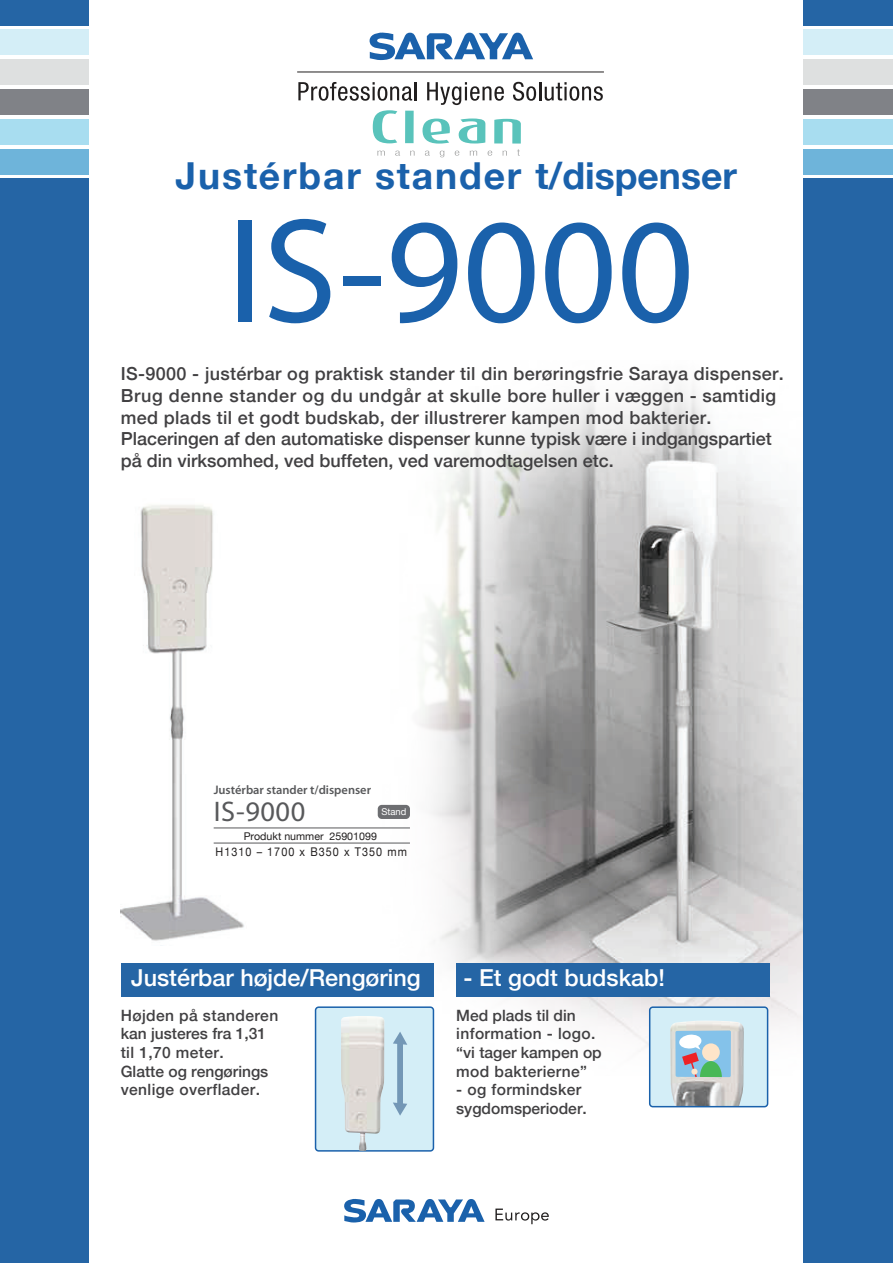
<style>
.page{position:relative;width:893px;height:1263px;background:#fff}
.page>*{position:absolute;margin:0;border:0;box-sizing:border-box;transform-origin:0 0}
.t1{font:900 150px "Myriad Pro";color:#1a61ab}
.t2{font:700 37.2px "Helvetica Neue";letter-spacing:.05em;color:#1a61ab}
.t3{font:900 28.35px "Myriad Pro";letter-spacing:.02em;color:#58595b}
.t4{font:500 23.4px "Helvetica Neue";color:#fff}
.t5{font:500 18px/21.6px "Helvetica Neue";letter-spacing:.02em;color:#414042}
.t6{font:500 15.6px/18.8px "Helvetica Neue";letter-spacing:.025em;color:#414042}
.t7{font:500 15.6px/18.8px "Helvetica Neue";color:#414042}
.t8{font:600 12.45px "Myriad Pro";color:#58595b}
.t9{font:12px "Helvetica Neue";letter-spacing:.1em;color:#211e1e;scale:.9 1}
.t10{font:10.65px "Helvetica Neue";color:#211e1e}
.t11{font:9.45px "Helvetica Neue";color:#fff}
</style>
<div class="page">
<svg style="left:344px;top:1199px;width:141px;height:23px"></svg>
<svg style="left:495px;top:1208px;width:54px;height:16px"></svg>
<img style="left:335px;top:361px;width:469px;height:714px">
<div style="left:0;top:0;width:89px;height:25px;background:#2565a5"></div>
<div style="left:0;top:30px;width:89px;height:25px;background:#d4eef7"></div>
<div style="left:0;top:59px;width:89px;height:26px;background:#dee0e0"></div>
<div style="left:0;top:89px;width:89px;height:26px;background:#808287"></div>
<div style="left:0;top:119px;width:89px;height:25px;background:#a8ddf0"></div>
<div style="left:0;top:179px;width:89px;height:1084px;background:#2565a5"></div>
<div style="left:0;top:149px;width:89px;height:25px;background:#6eb4da"></div>
<div style="left:804px;top:0;width:89px;height:25px;background:#2565a5"></div>
<div style="left:804px;top:30px;width:89px;height:25px;background:#d4eef7"></div>
<div style="left:804px;top:59px;width:89px;height:26px;background:#dee0e0"></div>
<div style="left:804px;top:89px;width:89px;height:26px;background:#808287"></div>
<div style="left:804px;top:119px;width:89px;height:25px;background:#a8ddf0"></div>
<div style="left:804px;top:179px;width:89px;height:1084px;background:#2565a5"></div>
<div style="left:804px;top:149px;width:89px;height:25px;background:#6eb4da"></div>
<hr style="left:297px;top:72px;width:307px;height:1px;background:#211e1e">
<svg style="left:369px;top:32px;width:164px;height:28px"></svg>
<svg style="left:298px;top:82px;width:119px;height:19px"></svg>
<svg style="left:427px;top:82px;width:77px;height:23px"></svg>
<svg style="left:513px;top:82px;width:90px;height:19px"></svg>
<div style="left:121px;top:963px;width:312px;height:33px;background:#2565a5"></div>
<div style="left:316px;top:1007px;width:117px;height:144px;background:#d4eef7;border-radius:3px"></div>
<div style="left:315px;top:1006px;width:119px;height:145px;border:2px solid #1a61ab;border-radius:3px"></div>
<svg style="left:393px;top:1032px;width:14px;height:84px"></svg>
<img style="left:341px;top:1016px;width:43px;height:135px">
<div style="left:456px;top:963px;width:313px;height:33px;background:#2565a5"></div>
<div style="left:650px;top:1007px;width:118px;height:100px;background:#d4eef7;border-radius:3px"></div>
<img style="left:670px;top:1020px;width:74px;height:84px">
<div style="left:649px;top:1006px;width:119px;height:101px;border:2px solid #1a61ab;border-radius:3px"></div>
<svg style="left:675px;top:1030px;width:56px;height:49px;background:#a0c3ce"></svg>
<img style="left:121px;top:505px;width:125px;height:441px">
<div style="left:378px;top:805px;width:32px;height:14px;background:#6d6e71;border-radius:4px"></div>
<hr style="left:214px;top:843px;width:196px;height:1px;background:#58595b">
<hr style="left:214px;top:828px;width:196px;height:1px;background:#58595b">
<svg style="left:373px;top:110px;width:24px;height:33px"></svg>
<div style="left:405px;top:111px;width:9px;height:32px;background:#59c3bb"></div>
<svg style="left:377px;top:151px;width:8px;height:5px"></svg>
<svg style="left:395px;top:151px;width:5px;height:5px"></svg>
<svg style="left:410px;top:151px;width:5px;height:5px"></svg>
<svg style="left:422px;top:118px;width:99px;height:39px"></svg>
<h2 class="t2" style="left:176px;top:146px;width:563px">Justérbar stander t/dispenser</h2>
<h1 class="t1" style="left:227px;top:179px;width:469px">IS-9000</h1>
<p class="t5" style="left:121px;top:362px;width:664px">IS-9000 - justérbar og praktisk stander til din berøringsfrie Saraya dispenser.<br>Brug denne stander og du undgår at skulle bore huller i væggen - samtidig med plads til et godt budskab, der illustrerer kampen mod bakterier.<br>Placeringen af den automatiske dispenser kunne typisk være i indgangspartiet på din virksomhed, ved buffeten, ved varemodtagelsen etc.</p>
<p class="t8" style="left:214px;top:782px;width:159px">Justérbar stander t/dispenser</p>
<h3 class="t3" style="left:214px;top:793px;width:93px">IS-9000</h3>
<p class="t11" style="left:381px;top:805px;width:26px">Stand</p>
<p class="t9" style="left:215px;top:843px;width:214px">H1310 – 1700 x B350 x T350 mm</p>
<p class="t10" style="left:244px;top:828px;width:135px">Produkt nummer 25901099</p>
<p class="t4" style="left:131px;top:959px;width:291px">Justérbar højde/Rengøring</p>
<p class="t6" style="left:121px;top:1005px;width:159px">Højden på standeren kan justeres fra 1,31 til 1,70 meter.<br>Glatte og rengørings venlige overflader.</p>
<p class="t6" style="left:456px;top:1005px;width:147px">Med plads til din information - logo. “vi tager kampen op mod bakterierne”</p>
<p class="t4" style="left:464px;top:959px;width:203px">- Et godt budskab!</p>
<p class="t7" style="left:456px;top:1080px;width:132px">- og formindsker sygdomsperioder.</p>
</div>
